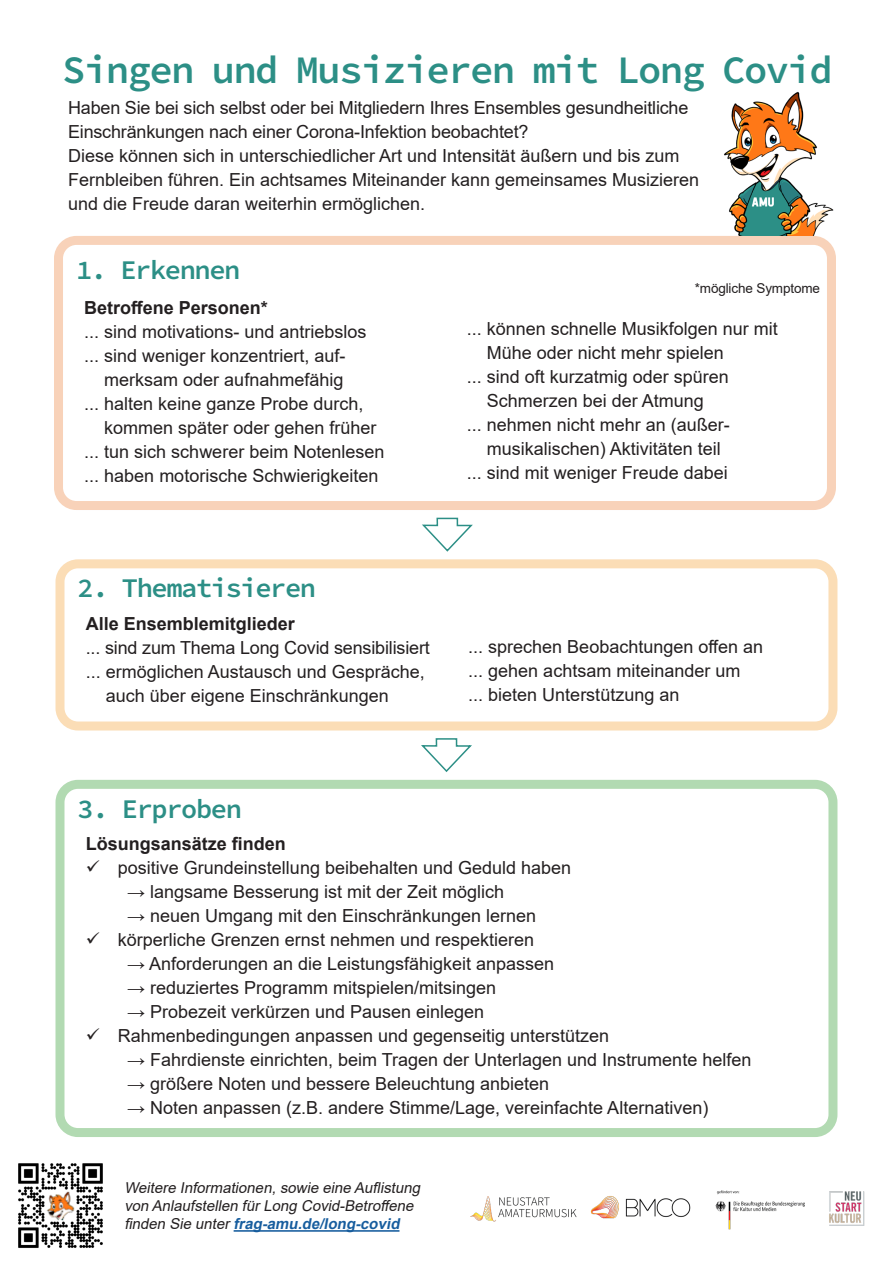
<style>
.page{position:relative;width:893px;height:1263px;background:#fff}
.page>*{position:absolute;margin:0;border:0;box-sizing:border-box;transform-origin:0 0}
.t1{font:39px "Source Code Variable";letter-spacing:-.04em;color:#2c8f86}
.t2{font:27px "Source Code Variable";letter-spacing:-.05em;color:#2c8f86}
.t3{font:18px/24px "Arial";color:#231f20}
.t4{font:700 18px "Arial";color:#231f20}
.t5{font:italic 15px/18px "Arial";color:#231f20}
.t6{font:13.5px "Arial";letter-spacing:-.01em;color:#231f20}
.s1{font-weight:700;color:#175d9e}
</style>
<div class="page">
<div style="left:54px;top:236px;width:782px;height:274px;border:9px solid #f8d2b9;border-radius:18px"></div>
<div style="left:56px;top:780px;width:781px;height:357px;border:9px solid #b2dab2;border-radius:18px"></div>
<img style="left:470px;top:1190px;width:395px;height:40px">
<img style="left:724px;top:91px;width:110px;height:145px">
<svg style="left:422px;top:517px;width:51px;height:35px"></svg>
<div style="left:56px;top:559px;width:781px;height:171px;border:9px solid #fbddb6;border-radius:18px"></div>
<hr style="left:234px;top:1230px;width:165px;height:2px;background:#175d9e">
<svg style="left:421px;top:738px;width:51px;height:34px"></svg>
<img style="left:18px;top:1163px;width:85px;height:85px">
<p class="t1" style="left:62px;top:42px;width:772px">Singen und Musizieren mit Long Covid</p>
<p class="t3" style="left:68px;top:95px;width:622px">Haben Sie bei sich selbst oder bei Mitgliedern Ihres Ensembles gesundheitliche</p>
<p class="t3" style="left:68px;top:119px;width:462px">Einschränkungen nach einer Corona-Infektion beobachtet?</p>
<p class="t3" style="left:68px;top:143px;width:633px">Diese können sich in unterschiedlicher Art und Intensität äußern und bis zum<br>Fernbleiben führen. Ein achtsames Miteinander kann gemeinsames Musizieren und die Freude daran weiterhin ermöglichen.</p>
<p class="t2" style="left:76px;top:251px;width:166px">1. Erkennen</p>
<p class="t4" style="left:84px;top:295px;width:185px">Betroffene Personen*</p>
<p class="t3" style="left:84px;top:319px;width:284px">... sind motivations- und antriebslos</p>
<p class="t3" style="left:84px;top:343px;width:263px">... sind weniger konzentriert, auf-</p>
<p class="t3" style="left:104px;top:367px;width:241px">merksam oder aufnahmefähig</p>
<p class="t3" style="left:84px;top:391px;width:281px">... halten keine ganze Probe durch,</p>
<p class="t3" style="left:104px;top:415px;width:274px">kommen später oder gehen früher</p>
<p class="t3" style="left:84px;top:439px;width:302px">... tun sich schwerer beim Notenlesen</p>
<p class="t3" style="left:84px;top:463px;width:296px">... haben motorische Schwierigkeiten</p>
<p class="t2" style="left:78px;top:568px;width:240px">2. Thematisieren</p>
<p class="t4" style="left:86px;top:611px;width:211px">Alle Ensemblemitglieder</p>
<p class="t3" style="left:86px;top:636px;width:346px">... sind zum Thema Long Covid sensibilisiert</p>
<p class="t3" style="left:86px;top:660px;width:341px">... ermöglichen Austausch und Gespräche,</p>
<p class="t3" style="left:106px;top:684px;width:285px">auch über eigene Einschränkungen</p>
<p class="t6" style="left:695px;top:279px;width:127px">*mögliche Symptome</p>
<p class="t3" style="left:467px;top:317px;width:313px">... können schnelle Musikfolgen nur mit</p>
<p class="t3" style="left:487px;top:341px;width:239px">Mühe oder nicht mehr spielen</p>
<p class="t3" style="left:467px;top:365px;width:264px">... sind oft kurzatmig oder spüren</p>
<p class="t3" style="left:487px;top:389px;width:219px">Schmerzen bei der Atmung</p>
<p class="t3" style="left:467px;top:413px;width:265px">... nehmen nicht mehr an (außer-</p>
<p class="t3" style="left:487px;top:437px;width:236px">musikalischen) Aktivitäten teil</p>
<p class="t3" style="left:467px;top:461px;width:263px">... sind mit weniger Freude dabei</p>
<p class="t3" style="left:468px;top:634px;width:296px">... sprechen Beobachtungen offen an</p>
<p class="t3" style="left:468px;top:658px;width:274px">... gehen achtsam miteinander um</p>
<p class="t3" style="left:468px;top:682px;width:213px">... bieten Unterstützung an</p>
<p class="t2" style="left:78px;top:789px;width:166px">3. Erproben</p>
<p class="t4" style="left:86px;top:831px;width:202px">Lösungsansätze finden</p>
<p class="t3" style="left:86px;top:855px;width:487px">✓ positive Grundeinstellung beibehalten und Geduld haben</p>
<p class="t3" style="left:127px;top:879px;width:379px">→ langsame Besserung ist mit der Zeit möglich</p>
<p class="t3" style="left:127px;top:903px;width:411px">→ neuen Umgang mit den Einschränkungen lernen</p>
<p class="t3" style="left:86px;top:927px;width:450px">✓ körperliche Grenzen ernst nehmen und respektieren</p>
<p class="t3" style="left:127px;top:951px;width:429px">→ Anforderungen an die Leistungsfähigkeit anpassen</p>
<p class="t3" style="left:127px;top:975px;width:371px">→ reduziertes Programm mitspielen/mitsingen</p>
<p class="t3" style="left:127px;top:999px;width:359px">→ Probezeit verkürzen und Pausen einlegen</p>
<p class="t3" style="left:86px;top:1023px;width:525px">✓ Rahmenbedingungen anpassen und gegenseitig unterstützen</p>
<p class="t3" style="left:127px;top:1047px;width:626px">→ Fahrdienste einrichten, beim Tragen der Unterlagen und Instrumente helfen</p>
<p class="t3" style="left:127px;top:1071px;width:424px">→ größere Noten und bessere Beleuchtung anbieten</p>
<p class="t3" style="left:127px;top:1095px;width:583px">→ Noten anpassen (z.B. andere Stimme/Lage, vereinfachte Alternativen)</p>
<p class="t5" style="left:124px;top:1179px;width:301px">Weitere Informationen, sowie eine Auflistung von Anlaufstellen für Long Covid-Betroffene finden Sie unter <span class="s1">frag-amu.de/long-covid</span></p>
</div>
